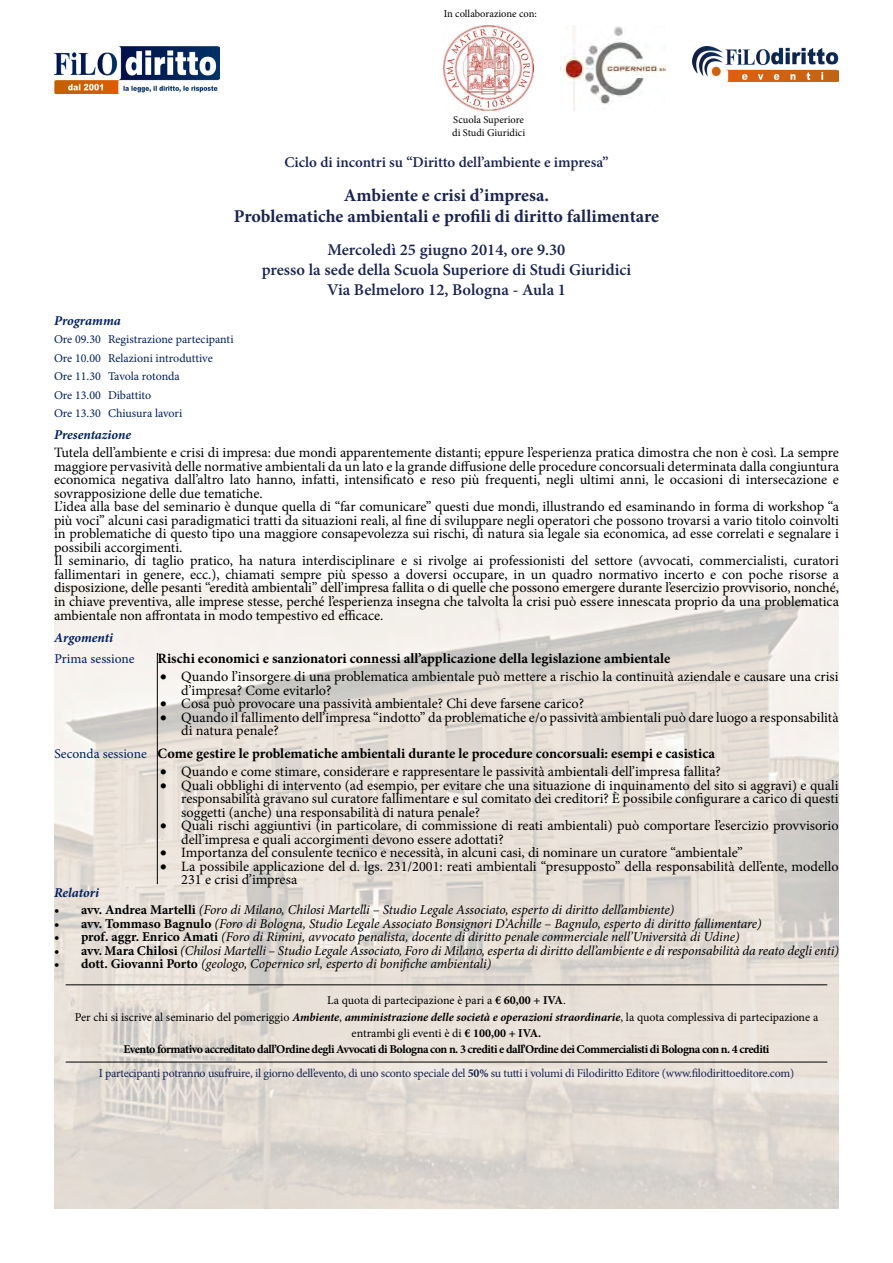
<style>
.page{position:relative;width:893px;height:1263px;background:#fff}
.page>*{position:absolute;margin:0;border:0;box-sizing:border-box;transform-origin:0 0}
.t1{font:700 18px/21.6px "Minion Pro";letter-spacing:-.005em;color:#1a2352;text-align:center}
.t2{font:600 16.5px/19.8px "Minion Pro";color:#1a2352;text-align:center}
.t3{font:600 15px "Minion Pro";color:#1a2352}
.t4{font:14.25px/13.5px "Minion Pro";color:#000}
.t5{font:700 14.25px "Minion Pro";color:#000}
.t6{font:italic 13.5px "Minion Pro";letter-spacing:-.01em;color:#000}
.t7{font:italic 700 13.5px "Minion Pro";color:#002060}
.t8{font:13.5px "Minion Pro";color:#002060}
.t9{font:700 12px/16.2px "Minion Pro";letter-spacing:-.04em;color:#000;text-align:center}
.t10{font:12px "Minion Pro";letter-spacing:-.02em;color:#1a2352}
.t11{font:12px/18.5px "Minion Pro";color:#002060}
.t12{font:10.5px/12.6px "Minion Pro";color:#000}
.s1{font-weight:400;font-size:13.5px;color:#002060}
.s2{font-weight:700;font-style:normal}
.s3{font-weight:400}
.s4{font-style:italic}
.s5{font-weight:700}
</style>
<div class="page">
<img style="left:54px;top:585px;width:785px;height:624px">
<img style="left:693px;top:47px;width:146px;height:35px">
<img style="left:54px;top:47px;width:165px;height:46px">
<hr style="left:66px;top:984px;width:761px;height:1px;background:#000">
<img style="left:444px;top:25px;width:90px;height:86px">
<img style="left:561px;top:26px;width:105px;height:85px">
<hr style="left:157px;top:653px;width:1px;height:82px;background:#000">
<hr style="left:157px;top:735px;width:1px;height:149px;background:#000">
<hr style="left:66px;top:1062px;width:761px;height:1px;background:#000">
<p class="t12" style="left:444px;top:8px;width:95px">In collaborazione con:</p>
<p class="t12" style="left:452px;top:113px;width:75px">Scuola Superiore di Studi Giuridici</p>
<p class="t3" style="left:284px;top:151px;width:326px">Ciclo di incontri su “Diritto dell’ambiente e impresa”</p>
<p class="t1" style="left:234px;top:184px;width:427px">Ambiente e crisi d’impresa.<br>Problematiche ambientali e profili di diritto fallimentare</p>
<p class="t2" style="left:262px;top:240px;width:371px">Mercoledì 25 giugno 2014, ore 9.30<br>presso la sede della Scuola Superiore di Studi Giuridici<br>Via Belmeloro 12, Bologna - Aula 1</p>
<p class="t7" style="left:54px;top:311px;width:68px">Programma</p>
<p class="t11" style="left:54px;top:330px;width:181px">Ore 09.30 Registrazione partecipanti<br>Ore 10.00 Relazioni introduttive<br>Ore 11.30 Tavola rotonda<br>Ore 13.00 Dibattito<br>Ore 13.30 Chiusura lavori</p>
<p class="t7" style="left:54px;top:425px;width:79px">Presentazione</p>
<p class="t4" style="left:54px;top:446px;width:787px">Tutela dell’ambiente e crisi di impresa: due mondi apparentemente distanti; eppure l’esperienza pratica dimostra che non è così. La sempre maggiore pervasività delle normative ambientali da un lato e la grande diffusione delle procedure concorsuali determinata dalla congiuntura economica negativa dall’altro lato hanno, infatti, intensificato e reso più frequenti, negli ultimi anni, le occasioni di intersecazione e sovrapposizione delle due tematiche.<br>L’idea alla base del seminario è dunque quella di “far comunicare” questi due mondi, illustrando ed esaminando in forma di workshop “a più voci” alcuni casi paradigmatici tratti da situazioni reali, al fine di sviluppare negli operatori che possono trovarsi a vario titolo coinvolti in problematiche di questo tipo una maggiore consapevolezza sui rischi, di natura sia legale sia economica, ad esse correlati e segnalare i possibili accorgimenti.<br>Il seminario, di taglio pratico, ha natura interdisciplinare e si rivolge ai professionisti del settore (avvocati, commercialisti, curatori fallimentari in genere, ecc.), chiamati sempre più spesso a doversi occupare, in un quadro normativo incerto e con poche risorse a disposizione, delle pesanti “eredità ambientali” dell’impresa fallita o di quelle che possono emergere durante l’esercizio provvisorio, nonché, in chiave preventiva, alle imprese stesse, perché l’esperienza insegna che talvolta la crisi può essere innescata proprio da una problematica ambientale non affrontata in modo tempestivo ed efficace.</p>
<p class="t7" style="left:54px;top:628px;width:61px">Argomenti</p>
<p class="t8" style="left:54px;top:649px;width:82px">Prima sessione</p>
<p class="t5" style="left:158px;top:649px;width:514px">Rischi economici e sanzionatori connessi all’applicazione della legislazione ambientale</p>
<p class="t4" style="left:181px;top:670px;width:659px;text-indent:-21px">• Quando l’insorgere di una problematica ambientale può mettere a rischio la continuità aziendale e causare una crisi d’impresa? Come evitarlo?</p>
<p class="t4" style="left:160px;top:697px;width:426px">• Cosa può provocare una passività ambientale? Chi deve farsene carico?</p>
<p class="t4" style="left:181px;top:710px;width:659px;text-indent:-21px">• Quando il fallimento dell’impresa “indotto” da problematiche e/o passività ambientali può dare luogo a responsabilità di natura penale?</p>
<p class="t5" style="left:54px;top:744px;width:662px"><span class="s1">Seconda sessione</span> Come gestire le problematiche ambientali durante le procedure concorsuali: esempi e casistica</p>
<p class="t4" style="left:160px;top:765px;width:563px">• Quando e come stimare, considerare e rappresentare le passività ambientali dell’impresa fallita?</p>
<p class="t4" style="left:181px;top:778px;width:659px;text-align:justify;text-indent:-21px">• Quali obblighi di intervento (ad esempio, per evitare che una situazione di inquinamento del sito si aggravi) e quali responsabilità gravano sul curatore fallimentare e sul comitato dei creditori? È possibile configurare a carico di questi soggetti (anche) una responsabilità di natura penale?</p>
<p class="t4" style="left:181px;top:819px;width:659px;text-indent:-21px">• Quali rischi aggiuntivi (in particolare, di commissione di reati ambientali) può comportare l’esercizio provvisorio dell’impresa e quali accorgimenti devono essere adottati?</p>
<p class="t4" style="left:160px;top:846px;width:584px">• Importanza del consulente tecnico e necessità, in alcuni casi, di nominare un curatore “ambientale”</p>
<p class="t4" style="left:181px;top:859px;width:659px;text-indent:-21px">• La possibile applicazione del d. lgs. 231/2001: reati ambientali “presupposto” della responsabilità dell’ente, modello<br>231 e crisi d’impresa</p>
<p class="t7" style="left:54px;top:882px;width:47px">Relatori</p>
<p class="t6" style="left:54px;top:901px;width:622px"><span class="s2">• avv. Andrea Martelli</span> (Foro di Milano, Chilosi Martelli – Studio Legale Associato, esperto di diritto dell’ambiente)</p>
<p class="t6" style="left:54px;top:914px;width:709px"><span class="s2">• avv. Tommaso Bagnulo</span> (Foro di Bologna, Studio Legale Associato Bonsignori D’Achille – Bagnulo, esperto di diritto fallimentare)</p>
<p class="t6" style="left:54px;top:928px;width:687px"><span class="s2">• prof. aggr. Enrico Amati</span> (Foro di Rimini, avvocato penalista, docente di diritto penale commerciale nell’Università di Udine)</p>
<p class="t6" style="left:54px;top:941px;width:786px"><span class="s2">• avv. Mara Chilosi</span> (Chilosi Martelli – Studio Legale Associato, Foro di Milano, esperta di diritto dell’ambiente e di responsabilità da reato degli enti)</p>
<p class="t6" style="left:54px;top:955px;width:439px"><span class="s2">• dott. Giovanni Porto</span> (geologo, Copernico srl, esperto di bonifiche ambientali)</p>
<p class="t9" style="left:75px;top:992px;width:745px"><span class="s3">La quota di partecipazione è pari a</span> € 60,00 + IVA<span class="s3">.<br>Per chi si iscrive al seminario del pomeriggio</span> <span class="s4">Ambiente</span><span class="s3">,</span> <span class="s4">amministrazione delle società e operazioni straordinarie</span><span class="s3">, la quota complessiva di partecipazione a entrambi gli eventi è di</span> € 100,00 + IVA.<br>Evento formativo accreditato dall’Ordine degli Avvocati di Bologna con n. 3 crediti e dall’Ordine dei Commercialisti di Bologna con n. 4 crediti</p>
<p class="t10" style="left:99px;top:1065px;width:697px">I partecipanti potranno usufruire, il giorno dell’evento, di uno sconto speciale del <span class="s5">50%</span> su tutti i volumi di Filodiritto Editore (www.filodirittoeditore.com)</p>
</div>
